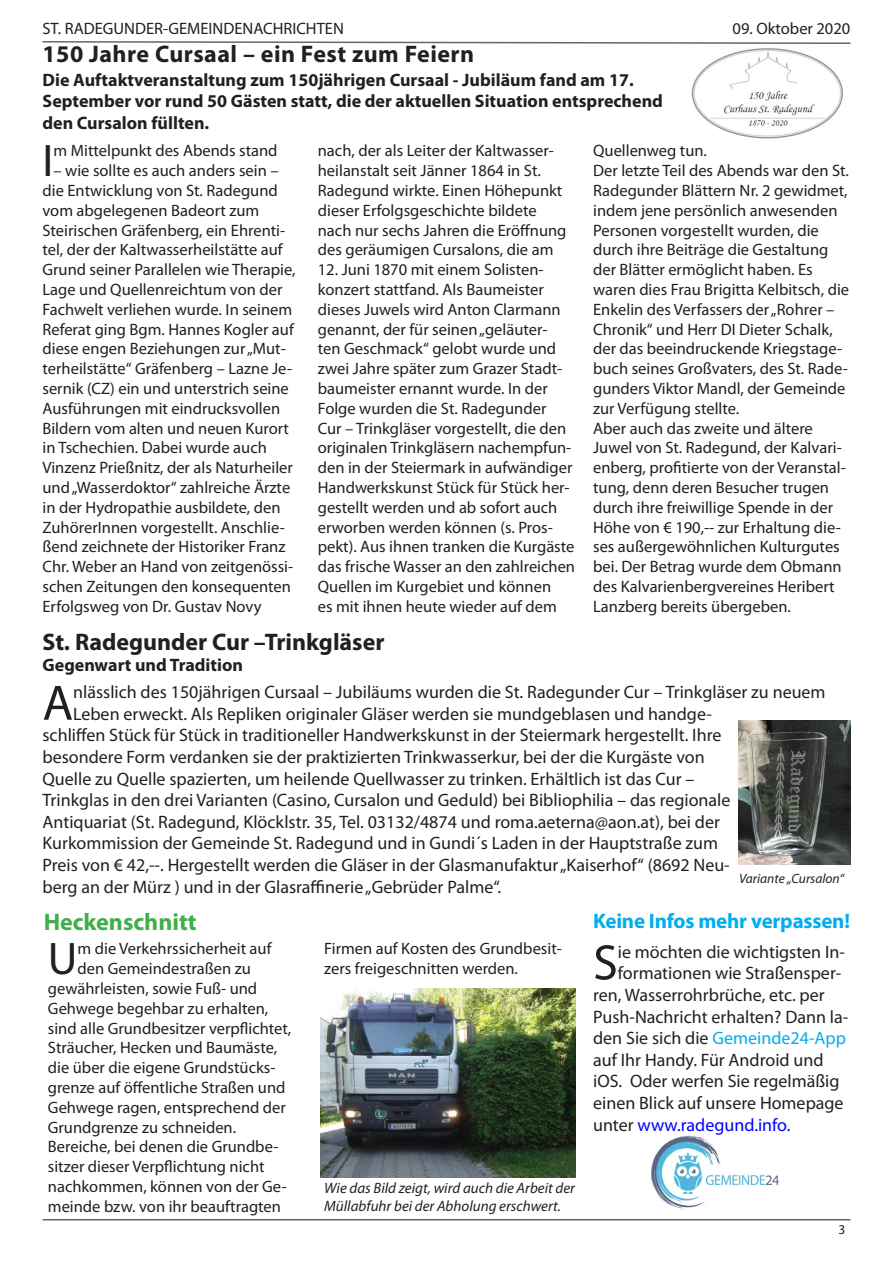
<style>
.page{position:relative;width:893px;height:1263px;background:#fff}
.page>*{position:absolute;margin:0;border:0;box-sizing:border-box;transform-origin:0 0}
.t1{font:50.1px "Myriad Pro";color:#231f20}
.t2{font:45.9px "Myriad Pro";color:#231f20}
.t3{font:700 24px "Myriad Pro";letter-spacing:.02em;color:#231f20}
.t4{font:700 24px "Myriad Pro";color:#231f20}
.t5{font:700 24px "Myriad Pro";color:#40ae49}
.t6{font:700 21px "Myriad Pro";letter-spacing:-.01em;color:#00aeef}
.t7{font:18px "Myriad Pro";color:#231f20}
.t8{font:700 18px/21.6px "Myriad Pro";color:#231f20}
.t9{font:18px "Myriad Pro";color:#00aeef}
.t10{font:18px "Myriad Pro";color:#00f}
.t11{font:16.5px/19.8px "Myriad Pro";color:#231f20}
.t12{font:italic 15px/18px "Myriad Pro";color:#231f20}
.t13{font:italic 13.5px "Myriad Pro";color:#231f20}
.t14{font:13.5px "Myriad Pro";color:#231f20}
.s1{color:#231f20}
</style>
<div class="page">
<hr style="left:43px;top:1219px;width:807px;height:1px;background:#67676a">
<svg style="left:42px;top:41px;width:809px;height:3px"></svg>
<img style="left:691px;top:48px;width:152px;height:91px">
<img style="left:738px;top:720px;width:112px;height:144px">
<img style="left:320px;top:988px;width:255px;height:189px">
<img style="left:651px;top:1135px;width:128px;height:74px">
<p class="t11" style="left:43px;top:19px;width:303px">ST. RADEGUNDER-GEMEINDENACHRICHTEN</p>
<p class="t11" style="left:733px;top:19px;width:119px">09. Oktober 2020</p>
<p class="t3" style="left:43px;top:38px;width:433px">150 Jahre Cursaal – ein Fest zum Feiern</p>
<p class="t8" style="left:43px;top:68px;width:622px">Die Auftaktveranstaltung zum 150jährigen Cursaal - Jubiläum fand am 17.<br>September vor rund 50 Gästen statt, die der aktuellen Situation entsprechend den Cursalon füllten.</p>
<p class="t2" style="left:43px;top:132px;width:12px">I</p>
<p class="t11" style="left:53px;top:141px;width:226px">m Mittelpunkt des Abends stand</p>
<p class="t11" style="left:43px;top:160px;width:255px;text-indent:11px">– wie sollte es auch anders sein – die Entwicklung von St. Radegund vom abgelegenen Badeort zum Steirischen Gräfenberg, ein Ehrenti&shy;tel, der der Kaltwasserheilstätte auf Grund seiner Parallelen wie Therapie, Lage und Quellenreichtum von der Fachwelt verliehen wurde. In seinem Referat ging Bgm. Hannes Kogler auf diese engen Beziehungen zur „Mut&shy;terheilstätte“ Gräfenberg – Lazne Je&shy;sernik (CZ) ein und unterstrich seine Ausführungen mit eindrucksvollen Bildern vom alten und neuen Kurort in Tschechien. Dabei wurde auch Vinzenz Prießnitz, der als Naturheiler und „Wasserdoktor“ zahlreiche Ärzte in der Hydropathie ausbildete, den ZuhörerInnen vorgestellt. Anschlie&shy;ßend zeichnete der Historiker Franz Chr. Weber an Hand von zeitgenössi&shy;schen Zeitungen den konsequenten Erfolgsweg von Dr. Gustav Novy</p>
<p class="t11" style="left:318px;top:141px;width:250px">nach, der als Leiter der Kaltwasser&shy;heilanstalt seit Jänner 1864 in St.<br>Radegund wirkte. Einen Höhepunkt dieser Erfolgsgeschichte bildete nach nur sechs Jahren die Eröffnung des geräumigen Cursalons, die am</p>
<p class="t11" style="left:318px;top:259px;width:259px">12. Juni 1870 mit einem Solisten&shy;konzert stattfand. Als Baumeister dieses Juwels wird Anton Clarmann genannt, der für seinen „geläuter-<br>ten Geschmack“ gelobt wurde und zwei Jahre später zum Grazer Stadt&shy;baumeister ernannt wurde. In der Folge wurden die St. Radegunder<br>Cur – Trinkgläser vorgestellt, die den originalen Trinkgläsern nachempfun&shy;den in der Steiermark in aufwändiger Handwerkskunst Stück für Stück her&shy;gestellt werden und ab sofort auch erworben werden können (s. Pros&shy;pekt). Aus ihnen tranken die Kurgäste das frische Wasser an den zahlreichen Quellen im Kurgebiet und können<br>es mit ihnen heute wieder auf dem</p>
<p class="t11" style="left:593px;top:141px;width:115px">Quellenweg tun.</p>
<p class="t11" style="left:593px;top:160px;width:257px">Der letzte Teil des Abends war den St.<br>Radegunder Blättern Nr. 2 gewidmet, indem jene persönlich anwesenden Personen vorgestellt wurden, die durch ihre Beiträge die Gestaltung der Blätter ermöglicht haben. Es waren dies Frau Brigitta Kelbitsch, die Enkelin des Verfassers der „Rohrer – Chronik“ und Herr DI Dieter Schalk, der das beeindruckende Kriegstage&shy;buch seines Großvaters, des St. Rade&shy;gunders Viktor Mandl, der Gemeinde zur Verfügung stellte.</p>
<p class="t11" style="left:593px;top:418px;width:254px">Aber auch das zweite und ältere Juwel von St. Radegund, der Kalvari&shy;enberg, profitierte von der Veranstal&shy;tung, denn deren Besucher trugen durch ihre freiwillige Spende in der Höhe von € 190,-- zur Erhaltung die&shy;ses außergewöhnlichen Kulturgutes bei. Der Betrag wurde dem Obmann des Kalvarienbergvereines Heribert Lanzberg bereits übergeben.</p>
<p class="t4" style="left:43px;top:626px;width:343px">St. Radegunder Cur –Trinkgläser</p>
<p class="t8" style="left:43px;top:654px;width:202px">Gegenwart und Tradition</p>
<p class="t1" style="left:43px;top:672px;width:32px">A</p>
<p class="t7" style="left:73px;top:681px;width:754px">nlässlich des 150jährigen Cursaal – Jubiläums wurden die St. Radegunder Cur – Trinkgläser zu neuem</p>
<p class="t7" style="left:73px;top:702px;width:640px">Leben erweckt. Als Repliken originaler Gläser werden sie mundgeblasen und handge-</p>
<p class="t7" style="left:43px;top:724px;width:680px">schliffen Stück für Stück in traditioneller Handwerkskunst in der Steiermark hergestellt. Ihre</p>
<p class="t7" style="left:43px;top:746px;width:664px">besondere Form verdanken sie der praktizierten Trinkwasserkur, bei der die Kurgäste von</p>
<p class="t7" style="left:43px;top:767px;width:653px">Quelle zu Quelle spazierten, um heilende Quellwasser zu trinken. Erhältlich ist das Cur –</p>
<p class="t7" style="left:43px;top:789px;width:689px">Trinkglas in den drei Varianten (Casino, Cursalon und Geduld) bei Bibliophilia – das regionale</p>
<p class="t7" style="left:43px;top:810px;width:679px">Antiquariat (St. Radegund, Klöcklstr. 35, Tel. 03132/4874 und roma.aeterna@aon.at), bei der</p>
<p class="t7" style="left:43px;top:832px;width:677px">Kurkommission der Gemeinde St. Radegund und in Gundi´s Laden in der Hauptstraße zum</p>
<p class="t7" style="left:43px;top:854px;width:689px">Preis von € 42,--. Hergestellt werden die Gläser in der Glasmanufaktur „Kaiserhof“ (8692 Neu-</p>
<p class="t7" style="left:43px;top:875px;width:460px">berg an der Mürz ) und in der Glasraffinerie „Gebrüder Palme“.</p>
<p class="t13" style="left:739px;top:870px;width:107px">Variante „Cursalon“</p>
<p class="t5" style="left:44px;top:906px;width:154px">Heckenschnitt</p>
<p class="t6" style="left:593px;top:907px;width:258px">Keine Infos mehr verpassen!</p>
<p class="t2" style="left:48px;top:930px;width:31px">U</p>
<p class="t11" style="left:78px;top:939px;width:195px">m die Verkehrssicherheit auf</p>
<p class="t11" style="left:78px;top:958px;width:175px">den Gemeindestraßen zu</p>
<p class="t11" style="left:48px;top:978px;width:211px">gewährleisten, sowie Fuß- und</p>
<p class="t11" style="left:48px;top:998px;width:222px">Gehwege begehbar zu erhalten,</p>
<p class="t11" style="left:48px;top:1018px;width:245px">sind alle Grundbesitzer verpflichtet,</p>
<p class="t11" style="left:48px;top:1038px;width:231px">Sträucher, Hecken und Baumäste,</p>
<p class="t11" style="left:48px;top:1057px;width:229px">die über die eigene Grundstücks-</p>
<p class="t11" style="left:48px;top:1077px;width:239px">grenze auf öffentliche Straßen und</p>
<p class="t11" style="left:48px;top:1097px;width:239px">Gehwege ragen, entsprechend der</p>
<p class="t11" style="left:48px;top:1117px;width:190px">Grundgrenze zu schneiden.</p>
<p class="t11" style="left:48px;top:1137px;width:240px">Bereiche, bei denen die Grundbe&shy;sitzer dieser Verpflichtung nicht nachkommen, können von der Ge&shy;meinde bzw. von ihr beauftragten</p>
<p class="t11" style="left:324px;top:939px;width:239px">Firmen auf Kosten des Grundbesit&shy;zers freigeschnitten werden.</p>
<p class="t1" style="left:593px;top:932px;width:26px">S</p>
<p class="t7" style="left:618px;top:941px;width:229px">ie möchten die wichtigsten In-</p>
<p class="t7" style="left:618px;top:962px;width:225px">formationen wie Straßensper-</p>
<p class="t7" style="left:593px;top:984px;width:233px">ren, Wasserrohrbrüche, etc. per</p>
<p class="t7" style="left:593px;top:1005px;width:257px">Push-Nachricht erhalten? Dann la-</p>
<p class="t9" style="left:593px;top:1027px;width:254px"><span class="s1">den Sie sich die</span> Gemeinde24-App</p>
<p class="t7" style="left:593px;top:1049px;width:232px">auf Ihr Handy. Für Android und</p>
<p class="t7" style="left:593px;top:1070px;width:248px">iOS. Oder werfen Sie regelmäßig</p>
<p class="t7" style="left:593px;top:1092px;width:252px">einen Blick auf unsere Homepage</p>
<p class="t10" style="left:593px;top:1113px;width:199px"><span class="s1">unter</span> www.radegund.info.</p>
<p class="t12" style="left:324px;top:1178px;width:252px">Wie das Bild zeigt, wird auch die Arbeit der<br>Müllabfuhr bei der Abholung erschwert.</p>
<p class="t14" style="left:838px;top:1221px;width:8px">3</p>
</div>
